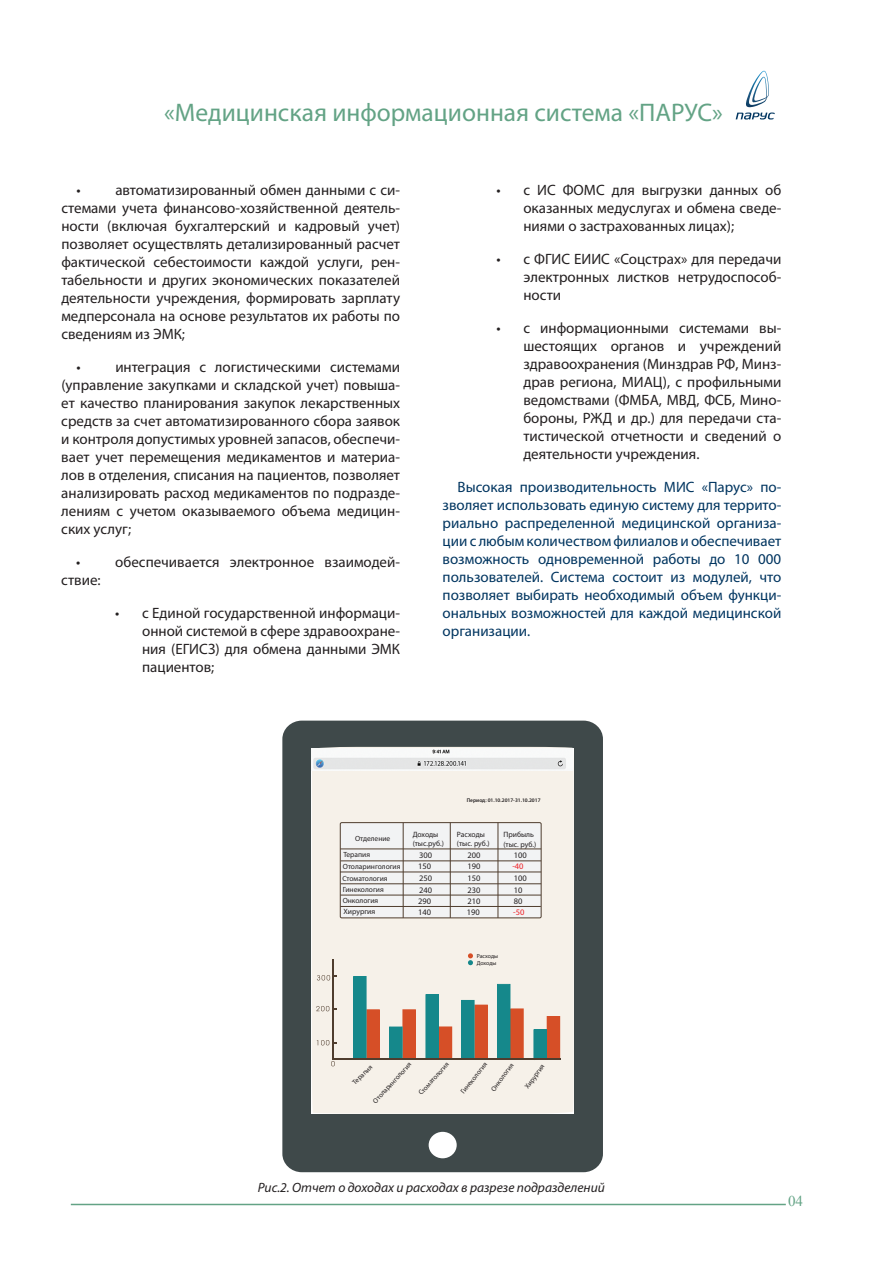
<style>
.page{position:relative;width:893px;height:1263px;background:#fff}
.page>*{position:absolute;margin:0;border:0;box-sizing:border-box;transform-origin:0 0}
.t1{font:25.5px "Myriad Pro";color:#63a385}
.t2{font:15px/18px "Myriad Pro";color:#231f20;text-align:justify}
.t3{font:15px/18px "Myriad Pro";color:#003560;text-align:justify}
.t4{font:15px "Times New Roman";color:#63a385}
.t5{font:italic 13.5px "Myriad Pro";color:#231f20}
.t6{font:8.4px/11.6px "Myriad Pro";color:#231f20}
.t7{font:8.4px "Myriad Pro";color:#ee1d23}
.t8{font:7.65px/9.1px "Myriad Pro";color:#231f20}
.t9{font:7.5px/11.2px "Myriad Pro";color:#231f20}
.t10{font:6.9px "Myriad Pro";color:#231f20}
.t11{font:5.85px "Myriad Pro";letter-spacing:-.005em;color:#231f20}
.t12{font:600 5.4px "Myriad Pro";color:#231f20}
</style>
<div class="page">
<hr style="left:71px;top:1204px;width:715px;height:1px;background:#63a385">
<div style="left:282px;top:721px;width:321px;height:451px;background:#3f494a;border-radius:19px"></div>
<div style="left:429px;top:1132px;width:28px;height:26px;background:#fff;border-radius:50%"></div>
<div style="left:312px;top:747px;width:262px;height:366px;background:#f6f1e9"></div>
<img style="left:312px;top:748px;width:261px;height:22px">
<div style="left:340px;top:823px;width:201px;height:95px;background:#f2f3f4"></div>
<div style="left:340px;top:822px;width:201px;height:96px;border:1px solid #4f3d2e"></div>
<hr style="left:340px;top:848px;width:201px;height:1px;background:#4f3d2e">
<hr style="left:403px;top:823px;width:1px;height:95px;background:#4f3d2e">
<hr style="left:450px;top:823px;width:1px;height:95px;background:#4f3d2e">
<hr style="left:498px;top:823px;width:1px;height:95px;background:#4f3d2e">
<hr style="left:341px;top:860px;width:200px;height:1px;background:#4f3d2e">
<hr style="left:340px;top:871px;width:201px;height:1px;background:#4f3d2e">
<hr style="left:341px;top:883px;width:200px;height:1px;background:#4f3d2e">
<svg style="left:468px;top:953px;width:5px;height:12px"></svg>
<svg style="left:331px;top:1057px;width:4px;height:9px"></svg>
<svg style="left:317px;top:1040px;width:20px;height:5px"></svg>
<svg style="left:316px;top:1006px;width:21px;height:5px"></svg>
<svg style="left:317px;top:975px;width:20px;height:5px"></svg>
<svg style="left:353px;top:976px;width:27px;height:82px;background:#7b8c81"></svg>
<hr style="left:332px;top:959px;width:2px;height:100px;background:#4f3d2e">
<svg style="left:389px;top:1009px;width:27px;height:49px"></svg>
<svg style="left:425px;top:994px;width:27px;height:64px;background:#7d958b"></svg>
<svg style="left:461px;top:1000px;width:27px;height:58px;background:#767262"></svg>
<hr style="left:341px;top:895px;width:200px;height:1px;background:#4f3d2e">
<hr style="left:340px;top:906px;width:201px;height:1px;background:#4f3d2e">
<svg style="left:497px;top:984px;width:27px;height:74px;background:#7b877a"></svg>
<svg style="left:533px;top:1016px;width:27px;height:42px"></svg>
<hr style="left:333px;top:1058px;width:227px;height:2px;background:#4f3d2e">
<svg style="left:736px;top:71px;width:39px;height:49px"></svg>
<h1 class="t1" style="left:164px;top:97px;width:560px">«Медицинская информационная система «ПАРУС»</h1>
<p class="t2" style="left:61px;top:181px;width:340px;text-indent:15px">• автоматизированный обмен данными с си&shy;стемами учета финансово-хозяйственной деятель&shy;ности (включая бухгалтерский и кадровый учет) позволяет осуществлять детализированный расчет фактической себестоимости каждой услуги, рен&shy;табельности и других экономических показателей деятельности учреждения, формировать зарплату медперсонала на основе результатов их работы по сведениям из ЭМК;</p>
<p class="t2" style="left:61px;top:358px;width:340px;text-indent:15px">• интеграция с логистическими системами (управление закупками и складской учет) повыша&shy;ет качество планирования закупок лекарственных средств за счет автоматизированного сбора заявок и контроля допустимых уровней запасов, обеспечи&shy;вает учет перемещения медикаментов и материа&shy;лов в отделения, списания на пациентов, позволяет анализировать расход медикаментов по подразде&shy;лениям с учетом оказываемого объема медицин&shy;ских услуг;</p>
<p class="t2" style="left:61px;top:553px;width:340px;text-indent:15px">• обеспечивается электронное взаимодей&shy;ствие:</p>
<p class="t2" style="left:142px;top:604px;width:259px;text-indent:-27px">• с Единой государственной информаци&shy;онной системой в сфере здравоохране&shy;ния (ЕГИСЗ) для обмена данными ЭМК пациентов;</p>
<p class="t2" style="left:523px;top:181px;width:259px;text-indent:-27px">• с ИС ФОМС для выгрузки данных об оказанных медуслугах и обмена сведе&shy;ниями о застрахованных лицах);</p>
<p class="t2" style="left:523px;top:250px;width:259px;text-indent:-27px">• с ФГИС ЕИИС «Соцстрах» для передачи электронных листков нетрудоспособ&shy;ности</p>
<p class="t2" style="left:523px;top:319px;width:259px;text-indent:-27px">• с информационными системами вы&shy;шестоящих органов и учреждений здравоохранения (Минздрав РФ, Минз&shy;драв региона, МИАЦ), с профильными ведомствами (ФМБА, МВД, ФСБ, Мино&shy;бороны, РЖД и др.) для передачи ста&shy;тистической отчетности и сведений о деятельности учреждения.</p>
<p class="t3" style="left:443px;top:478px;width:340px;text-indent:15px">Высокая производительность МИС «Парус» по&shy;зволяет использовать единую систему для террито&shy;риально распределенной медицинской организа&shy;ции с любым количеством филиалов и обеспечивает возможность одновременной работы до 10 000 пользователей. Система состоит из модулей, что позволяет выбирать необходимый объем функци&shy;ональных возможностей для каждой медицинской организации.</p>
<p class="t12" style="left:467px;top:797px;width:75px">Период: 01.10.2017-31.10.2017</p>
<p class="t8" style="left:457px;top:829px;width:34px">Расходы (тыс. руб.)</p>
<p class="t9" style="left:355px;top:832px;width:37px">Отделение</p>
<p class="t8" style="left:413px;top:829px;width:33px">Доходы (тыс.руб.)</p>
<p class="t9" style="left:343px;top:849px;width:28px">Терапия</p>
<p class="t9" style="left:342px;top:872px;width:47px">Стоматология<br>Гинекология</p>
<p class="t6" style="left:418px;top:849px;width:15px;text-align:justify">300<br>150<br>250<br>240</p>
<p class="t6" style="left:467px;top:849px;width:15px;text-align:justify">200<br>190<br>150<br>230</p>
<p class="t9" style="left:343px;top:861px;width:59px">Отоларингология</p>
<p class="t8" style="left:503px;top:830px;width:34px">Прибыль (тыс. руб.)</p>
<p class="t6" style="left:514px;top:849px;width:15px">100</p>
<p class="t7" style="left:512px;top:861px;width:13px">-40</p>
<p class="t6" style="left:514px;top:872px;width:15px">100<br>10</p>
<p class="t9" style="left:343px;top:894px;width:37px">Онкология</p>
<p class="t8" style="left:343px;top:907px;width:33px">Хирургия</p>
<p class="t6" style="left:418px;top:895px;width:15px;line-height:11.1px">290<br>140</p>
<p class="t6" style="left:467px;top:895px;width:15px;line-height:11.1px">210<br>190</p>
<p class="t6" style="left:514px;top:895px;width:10px">80</p>
<p class="t7" style="left:513px;top:907px;width:13px">-50</p>
<p class="t11" style="left:477px;top:953px;width:23px">Расходы</p>
<p class="t11" style="left:477px;top:960px;width:21px">Доходы</p>
<p class="t10" style="left:351px;top:1080px;width:26px;rotate:-44deg">Терапия</p>
<p class="t10" style="left:417px;top:1091px;width:43px;rotate:-48deg">Стоматология</p>
<p class="t10" style="left:459px;top:1090px;width:39px;rotate:-51deg">Гинекология</p>
<p class="t10" style="left:371px;top:1099px;width:55px;rotate:-47deg">Отоларингология</p>
<p class="t10" style="left:489px;top:1088px;width:34px;rotate:-53deg">Онкология</p>
<p class="t10" style="left:523px;top:1086px;width:30px;rotate:-55deg">Хирургия</p>
<p class="t5" style="left:258px;top:1179px;width:349px">Рис.2. Отчет о доходах и расходах в разрезе подразделений</p>
<p class="t4" style="left:788px;top:1191px;width:16px">04</p>
</div>
